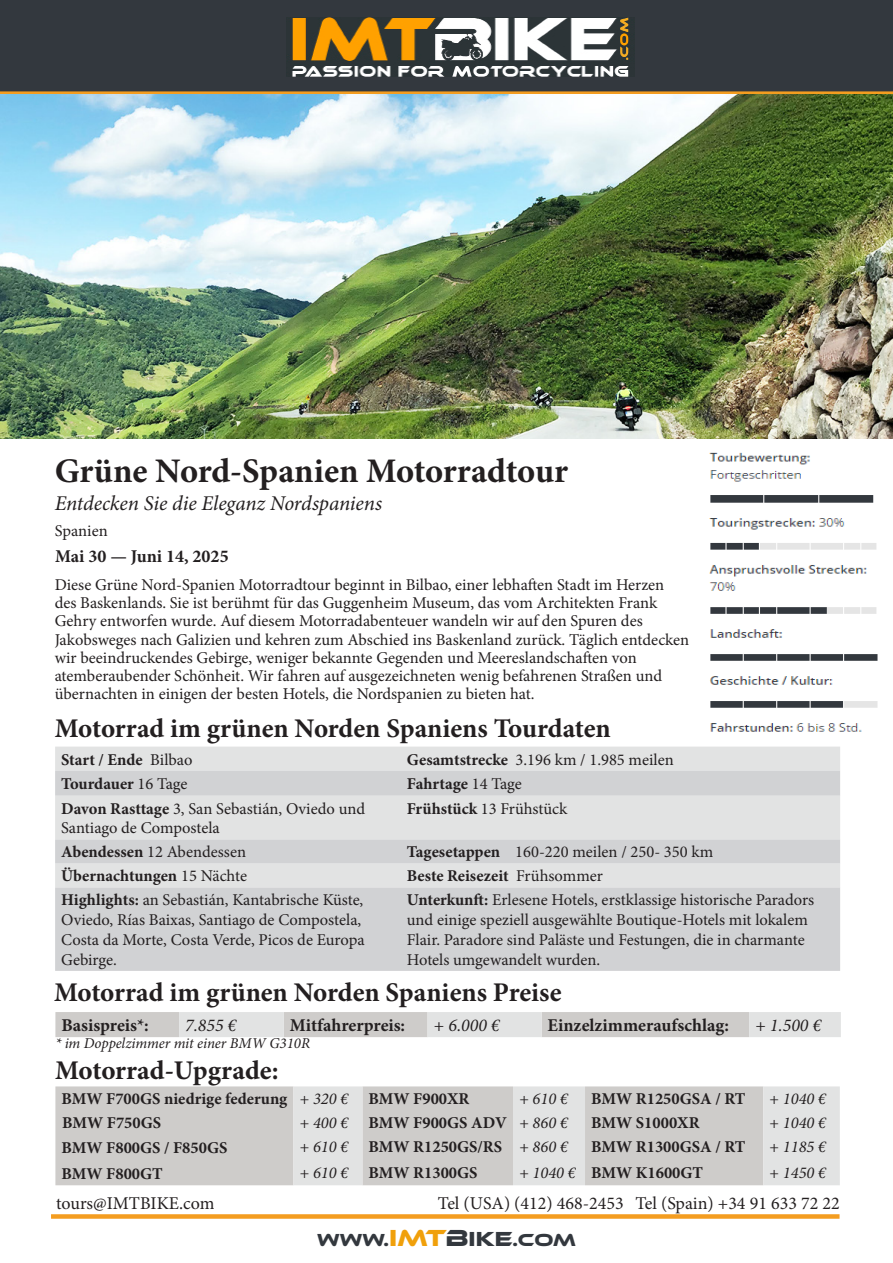
<style>
.page{position:relative;width:893px;height:1263px;background:#fff}
.page>*{position:absolute;margin:0;border:0;box-sizing:border-box;transform-origin:0 0}
.t1{font:700 34.5px "Minion Pro";letter-spacing:-.005em;color:#231f20}
.t2{font:700 27px "Minion Pro";color:#231f20}
.t3{font:italic 21px "Minion Pro";letter-spacing:-.005em;color:#231f20}
.t4{font:700 18px "Minion Pro";color:#231f20}
.t5{font:18px "Minion Pro";color:#231f20}
.t6{font:italic 18px "Minion Pro";color:#231f20}
.t7{font:18px "Ethnocentric Rg";color:#33383e}
.t8{font:16.5px/19.8px "Minion Pro";color:#231f20}
.t9{font:700 16.5px "Minion Pro";color:#231f20}
.t10{font:italic 16.5px "Minion Pro";color:#231f20}
.t11{font:italic 15px "Minion Pro";color:#231f20}
.s1{font-weight:400}
.s2{font-weight:700}
.s3{font-size:24px;color:#f0a00b}
.s4{font-size:24px}
.s5{font-size:21px}
</style>
<div class="page">
<div style="left:55px;top:746px;width:785px;height:93px;background:#e2e3e3"></div>
<svg style="left:55px;top:770px;width:785px;height:26px;background:#d2d3d4"></svg>
<svg style="left:55px;top:839px;width:785px;height:132px;background:#d4d5d6"></svg>
<div style="left:0;top:0;width:893px;height:94px;background:#33383e"></div>
<hr style="left:0;top:91px;width:893px;height:3px;background:#f49d20">
<div style="left:51px;top:1214px;width:788px;height:5px;background:#f49d20"></div>
<svg style="left:55px;top:1012px;width:786px;height:25px;background:#d6d5d4"></svg>
<img style="left:286px;top:18px;width:348px;height:58px">
<img style="left:709px;top:452px;width:169px;height:280px">
<img style="left:0;top:95px;width:893px;height:344px">
<div style="left:55px;top:1086px;width:238px;height:99px;background:#ceccca"></div>
<svg style="left:293px;top:1086px;width:547px;height:99px;background:#d6d5d4"></svg>
<p class="t1" style="left:55px;top:446px;width:515px">Grüne Nord-Spanien Motorradtour</p>
<p class="t3" style="left:55px;top:489px;width:329px">Entdecken Sie die Eleganz Nordspaniens</p>
<p class="t8" style="left:55px;top:521px;width:54px">Spanien</p>
<p class="t8" style="left:55px;top:576px;width:636px;line-height:18.1px">Diese Grüne Nord-Spanien Motorradtour beginnt in Bilbao, einer lebhaften Stadt im Herzen des Baskenlands. Sie ist berühmt für das Guggenheim Museum, das vom Architekten Frank Gehry entworfen wurde. Auf diesem Motorradabenteuer wandeln wir auf den Spuren des Jakobsweges nach Galizien und kehren zum Abschied ins Baskenland zurück. Täglich entdecken wir beeindruckendes Gebirge, weniger bekannte Gegenden und Meereslandschaften von atemberaubender Schönheit. Wir fahren auf ausgezeichneten wenig befahrenen Straßen und übernachten in einigen der besten Hotels, die Nordspanien zu bieten hat.</p>
<p class="t4" style="left:55px;top:544px;width:175px">Mai 30 — Juni 14, 2025</p>
<p class="t2" style="left:55px;top:709px;width:557px">Motorrad im grünen Norden Spaniens Tourdaten</p>
<p class="t9" style="left:61px;top:748px;width:133px">Start / Ende <span class="s1">Bilbao</span></p>
<p class="t8" style="left:407px;top:749px;width:268px"><span class="s2">Gesamtstrecke</span> 3.196 km / 1.985 meilen</p>
<p class="t9" style="left:61px;top:772px;width:128px">Tourdauer <span class="s1">16 Tage</span></p>
<p class="t9" style="left:407px;top:772px;width:116px">Fahrtage <span class="s1">14 Tage</span></p>
<p class="t8" style="left:61px;top:798px;width:305px"><span class="s2">Davon Rasttage</span> 3, San Sebastián, Oviedo und<br>Santiago de Compostela</p>
<p class="t8" style="left:407px;top:798px;width:162px"><span class="s2">Frühstück</span> 13 Frühstück</p>
<p class="t8" style="left:61px;top:842px;width:186px"><span class="s2">Abendessen</span> 12 Abendessen</p>
<p class="t8" style="left:407px;top:842px;width:308px"><span class="s2">Tagesetappen</span> 160-220 meilen / 250- 350 km</p>
<p class="t9" style="left:61px;top:864px;width:187px">Übernachtungen <span class="s1">15 Nächte</span></p>
<p class="t9" style="left:407px;top:864px;width:198px">Beste Reisezeit <span class="s1">Frühsommer</span></p>
<p class="t8" style="left:61px;top:890px;width:305px"><span class="s2">Highlights:</span> an Sebastián, Kantabrische Küste, Oviedo, Rías Baixas, Santiago de Compostela, Costa da Morte, Costa Verde, Picos de Europa Gebirge.</p>
<p class="t8" style="left:407px;top:890px;width:409px"><span class="s2">Unterkunft:</span> Erlesene Hotels, erstklassige historische Paradors und einige speziell ausgewählte Boutique-Hotels mit lokalem Flair. Paradore sind Paläste und Festungen, die in charmante Hotels umgewandelt wurden.</p>
<p class="t2" style="left:54px;top:973px;width:509px">Motorrad im grünen Norden Spaniens Preise</p>
<p class="t4" style="left:61px;top:1013px;width:89px">Basispreis*:</p>
<p class="t6" style="left:185px;top:1013px;width:53px">7.855 €</p>
<p class="t4" style="left:290px;top:1013px;width:117px">Mitfahrerpreis:</p>
<p class="t6" style="left:434px;top:1013px;width:68px">+ 6.000 €</p>
<p class="t4" style="left:548px;top:1013px;width:183px">Einzelzimmeraufschlag:</p>
<p class="t6" style="left:755px;top:1013px;width:68px">+ 1.500 €</p>
<p class="t2" style="left:55px;top:1051px;width:225px">Motorrad-Upgrade:</p>
<p class="t11" style="left:55px;top:1033px;width:256px">* im Doppelzimmer mit einer BMW G310R</p>
<p class="t9" style="left:61px;top:1087px;width:227px">BMW F700GS niedrige federung</p>
<p class="t10" style="left:299px;top:1088px;width:50px">+ 320 €</p>
<p class="t9" style="left:368px;top:1087px;width:103px">BMW F900XR</p>
<p class="t10" style="left:519px;top:1088px;width:50px">+ 610 €</p>
<p class="t9" style="left:591px;top:1087px;width:156px">BMW R1250GSA / RT</p>
<p class="t10" style="left:769px;top:1088px;width:58px">+ 1040 €</p>
<p class="t9" style="left:62px;top:1111px;width:101px">BMW F750GS</p>
<p class="t10" style="left:299px;top:1112px;width:50px">+ 400 €</p>
<p class="t9" style="left:368px;top:1111px;width:140px">BMW F900GS ADV</p>
<p class="t10" style="left:519px;top:1112px;width:50px">+ 860 €</p>
<p class="t9" style="left:591px;top:1111px;width:110px">BMW S1000XR</p>
<p class="t10" style="left:769px;top:1112px;width:58px">+ 1040 €</p>
<p class="t9" style="left:61px;top:1136px;width:167px">BMW F800GS / F850GS</p>
<p class="t10" style="left:299px;top:1136px;width:50px">+ 610 €</p>
<p class="t9" style="left:368px;top:1135px;width:135px">BMW R1250GS/RS</p>
<p class="t10" style="left:519px;top:1136px;width:50px">+ 860 €</p>
<p class="t9" style="left:591px;top:1135px;width:156px">BMW R1300GSA / RT</p>
<p class="t10" style="left:769px;top:1136px;width:58px">+ 1185 €</p>
<p class="t9" style="left:61px;top:1162px;width:103px">BMW F800GT</p>
<p class="t10" style="left:299px;top:1161px;width:50px">+ 610 €</p>
<p class="t9" style="left:368px;top:1161px;width:111px">BMW R1300GS</p>
<p class="t10" style="left:519px;top:1161px;width:58px">+ 1040 €</p>
<p class="t9" style="left:591px;top:1161px;width:114px">BMW K1600GT</p>
<p class="t10" style="left:769px;top:1161px;width:58px">+ 1450 €</p>
<p class="t5" style="left:56px;top:1191px;width:160px">tours@IMTBIKE.com</p>
<p class="t5" style="left:438px;top:1191px;width:187px">Tel (USA) (412) 468-2453</p>
<p class="t5" style="left:636px;top:1191px;width:206px">Tel (Spain) +34 91 633 72 22</p>
<p class="t7" style="left:317px;top:1229px;width:260px">WWW.<span class="s3">IMT</span><span class="s4">B</span><span class="s5">IKE</span>.COM</p>
</div>
